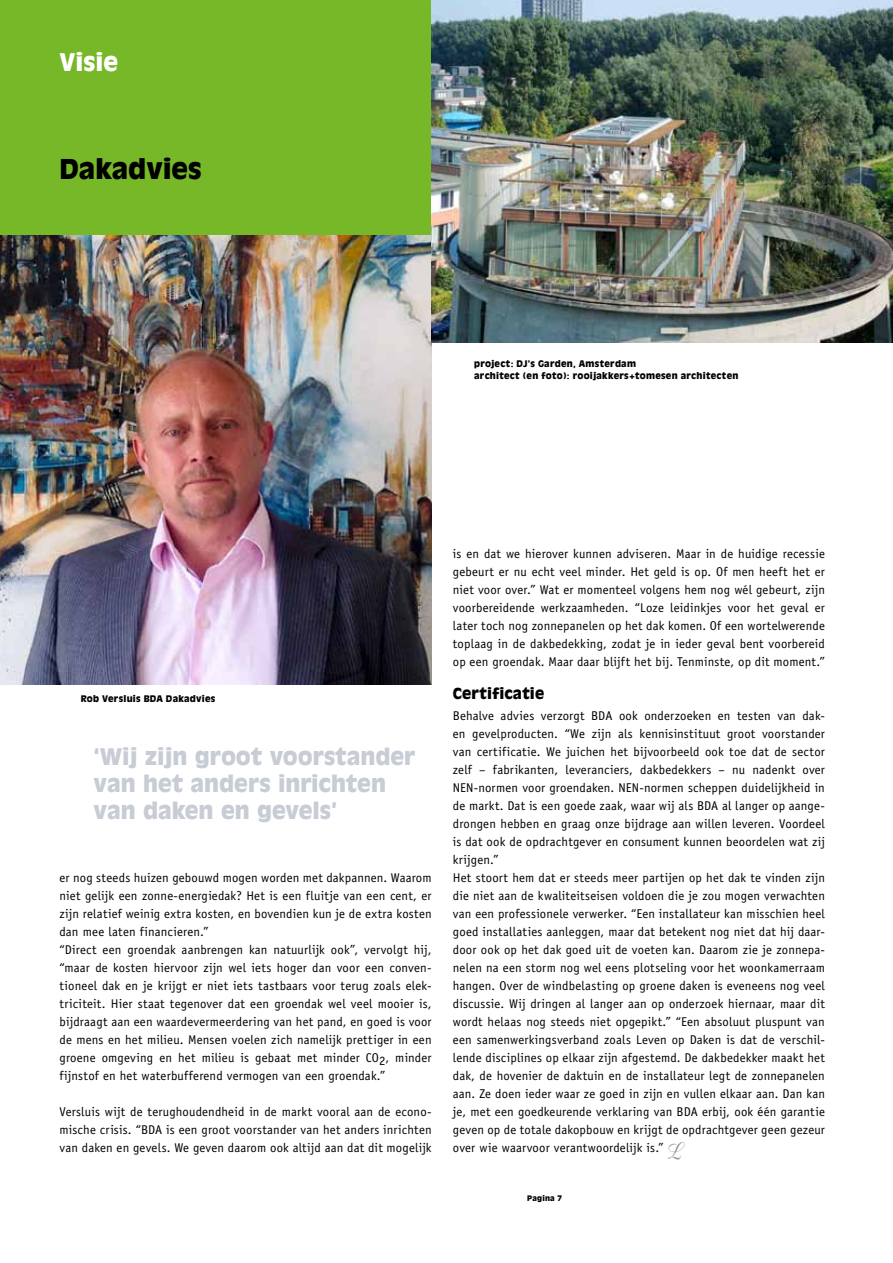
<style>
.page{position:relative;width:893px;height:1263px;background:#fff}
.page>*{position:absolute;margin:0;border:0;box-sizing:border-box;transform-origin:0 0}
.t1{font:900 27px "Antique Olive";color:#000}
.t2{font:900 24px "Antique Olive";color:#fff}
.t3{font:900 22.5px/27px "Antique Olive";color:#c7ccd5}
.t4{font:900 15px "Antique Olive";letter-spacing:.015em;color:#000}
.t5{font:12.75px/18px "Officina Sans";letter-spacing:.015em;color:#000}
.t6{font:900 9px/12px "Antique Olive";letter-spacing:.03em;color:#000}
.t7{font:900 7.5px "Antique Olive";letter-spacing:.025em;color:#000}
</style>
<div class="page">
<img style="left:1px;top:234px;width:431px;height:450px">
<img style="left:0;top:0;width:1px;height:684px">
<div style="left:0;top:0;width:432px;height:234px;background:#76b828"></div>
<img style="left:432px;top:0;width:461px;height:342px">
<svg style="left:668px;top:1142px;width:17px;height:18px"></svg>
<h2 class="t2" style="left:60px;top:48px;width:60px">Visie</h2>
<h1 class="t1" style="left:60px;top:153px;width:144px">Dakadvies</h1>
<p class="t6" style="left:474px;top:358px;width:266px">project: DJ’s Garden, Amsterdam<br>architect (en foto): rooijakkers+tomesen architecten</p>
<p class="t6" style="left:81px;top:692px;width:136px">Rob Versluis BDA Dakadvies</p>
<h3 class="t3" style="left:94px;top:743px;width:323px">‘Wij zijn groot voorstander van het anders inrichten van daken en gevels’</h3>
<p class="t5" style="left:60px;top:869px;width:374px">er nog steeds huizen gebouwd mogen worden met dakpannen. Waarom niet gelijk een zonne-energiedak? Het is een fluitje van een cent, er zijn relatief weinig extra kosten, en bovendien kun je de extra kosten dan mee laten financieren.”<br>“Direct een groendak aanbrengen kan natuurlijk ook”, vervolgt hij, “maar de kosten hiervoor zijn wel iets hoger dan voor een conven&shy;tioneel dak en je krijgt er niet iets tastbaars voor terug zoals elek&shy;triciteit. Hier staat tegenover dat een groendak wel veel mooier is, bijdraagt aan een waardevermeerdering van het pand, en goed is voor de mens en het milieu. Mensen voelen zich namelijk prettiger in een groene omgeving en het milieu is gebaat met minder CO2, minder fijnstof en het waterbufferend vermogen van een groendak.”</p>
<p class="t5" style="left:60px;top:1103px;width:374px;text-align:justify">Versluis wijt de terughoudendheid in de markt vooral aan de econo&shy;mische crisis. “BDA is een groot voorstander van het anders inrichten van daken en gevels. We geven daarom ook altijd aan dat dit mogelijk</p>
<p class="t5" style="left:453px;top:545px;width:374px;text-align:justify">is en dat we hierover kunnen adviseren. Maar in de huidige recessie gebeurt er nu echt veel minder. Het geld is op. Of men heeft het er niet voor over.” Wat er momenteel volgens hem nog wél gebeurt, zijn voorbereidende werkzaamheden. “Loze leidinkjes voor het geval er later toch nog zonnepanelen op het dak komen. Of een wortelwerende toplaag in de dakbedekking, zodat je in ieder geval bent voorbereid op een groendak. Maar daar blijft het bij. Tenminste, op dit moment.”</p>
<p class="t4" style="left:453px;top:685px;width:93px">Certificatie</p>
<p class="t5" style="left:453px;top:707px;width:374px">Behalve advies verzorgt BDA ook onderzoeken en testen van dak&shy;en gevelproducten. “We zijn als kennisinstituut groot voorstander van certificatie. We juichen het bijvoorbeeld ook toe dat de sector zelf – fabrikanten, leveranciers, dakbedekkers – nu nadenkt over NEN-normen voor groendaken. NEN-normen scheppen duidelijkheid in de markt. Dat is een goede zaak, waar wij als BDA al langer op aange&shy;drongen hebben en graag onze bijdrage aan willen leveren. Voordeel is dat ook de opdrachtgever en consument kunnen beoordelen wat zij krijgen.”<br>Het stoort hem dat er steeds meer partijen op het dak te vinden zijn die niet aan de kwaliteitseisen voldoen die je zou mogen verwachten van een professionele verwerker. “Een installateur kan misschien heel goed installaties aanleggen, maar dat betekent nog niet dat hij daar&shy;door ook op het dak goed uit de voeten kan. Daarom zie je zonnepa&shy;nelen na een storm nog wel eens plotseling voor het woonkamerraam hangen. Over de windbelasting op groene daken is eveneens nog veel discussie. Wij dringen al langer aan op onderzoek hiernaar, maar dit wordt helaas nog steeds niet opgepikt.” “Een absoluut pluspunt van een samenwerkingsverband zoals Leven op Daken is dat de verschil&shy;lende disciplines op elkaar zijn afgestemd. De dakbedekker maakt het dak, de hovenier de daktuin en de installateur legt de zonnepanelen aan. Ze doen ieder waar ze goed in zijn en vullen elkaar aan. Dan kan je, met een goedkeurende verklaring van BDA erbij, ook één garantie geven op de totale dakopbouw en krijgt de opdrachtgever geen gezeur over wie waarvoor verantwoordelijk is.”</p>
<p class="t7" style="left:527px;top:1194px;width:36px">Pagina 7</p>
</div>
